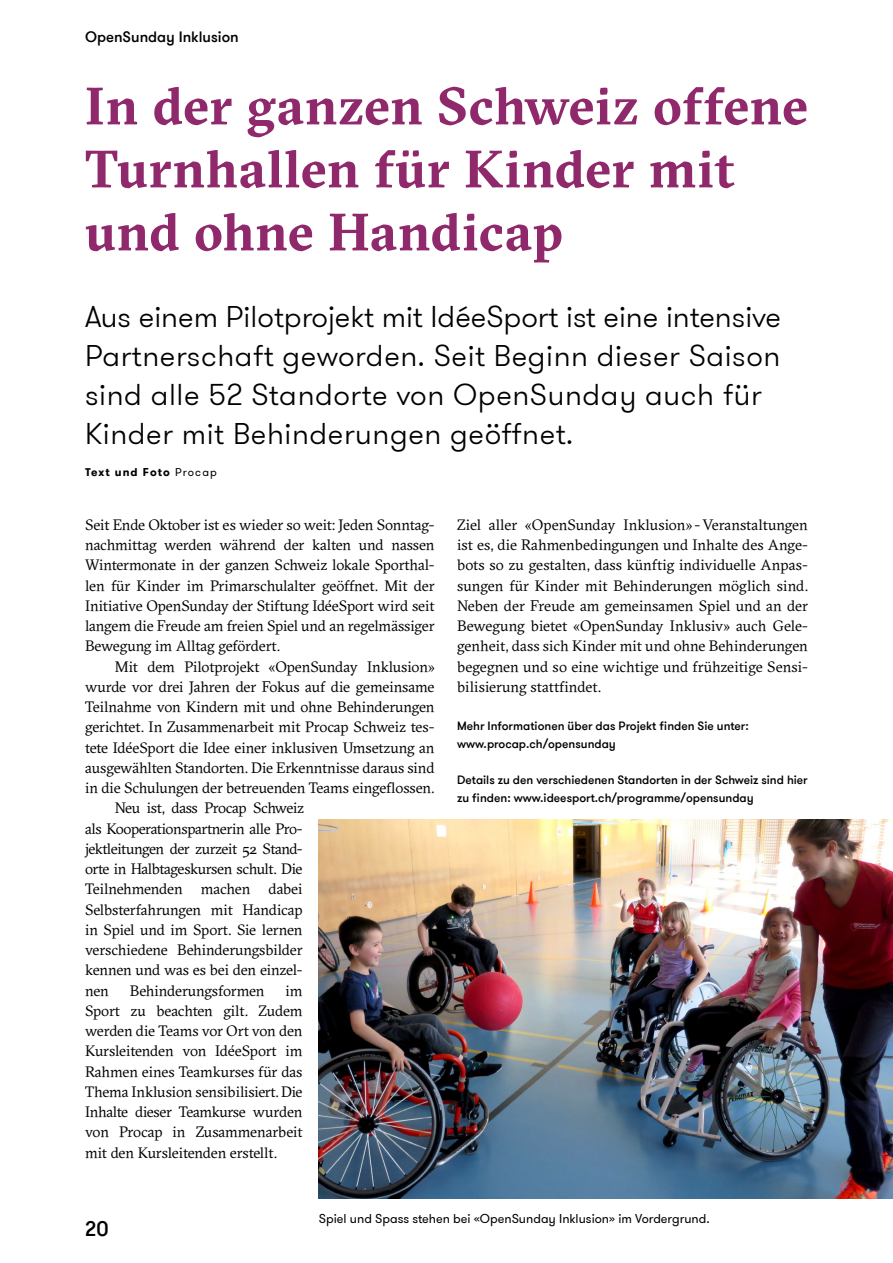
<style>
.page{position:relative;width:893px;height:1263px;background:#fff}
.page>*{position:absolute;margin:0;border:0;box-sizing:border-box;transform-origin:0 0}
.Titel_30-30_de{font:700 52.5px/63px "GT Sectra";letter-spacing:.01em;color:#90296c}
.t1{font:300 30px/39px "GT Walsheim Pro";letter-spacing:.02em;color:#000}
.t2{font:500 21px "GT Walsheim Pro";color:#000}
.Grundschrift_1_Block{font:15px/20.2px "GT Sectra";letter-spacing:-.01em;color:#000;text-align:justify}
.Rubrik_rechts_de{font:500 15px "GT Walsheim Pro";color:#000}
.Bildlegende_de{font:12.75px "GT Walsheim Pro";color:#000}
.Fusstext_Walsheim_Me{font:500 12px/18px "GT Walsheim Pro";color:#000}
.t3{font:700 11.25px "GT Walsheim Pro";letter-spacing:.095em;color:#000}
.s1{font-weight:400}
</style>
<div class="page">
<img style="left:319px;top:820px;width:574px;height:378px">
<p class="Rubrik_rechts_de" style="left:85px;top:27px;width:155px">OpenSunday Inklusion</p>
<p class="Titel_30-30_de" style="left:85px;top:74px;width:724px">In der ganzen Schweiz offene<br>Turnhallen für Kinder mit und ohne Handicap</p>
<p class="t1" style="left:85px;top:298px;width:698px">Aus einem Pilotprojekt mit IdéeSport ist eine intensive Partnerschaft geworden. Seit Beginn dieser Saison sind alle 52 Standorte von OpenSunday auch für Kinder mit Behinderungen geöffnet.</p>
<p class="t3" style="left:85px;top:464px;width:133px">Text und Foto <span class="s1">Procap</span></p>
<p class="Grundschrift_1_Block" style="left:85px;top:514px;width:351px">Seit Ende Oktober ist es wieder so weit: Jeden Sonntag&shy;nachmittag werden während der kalten und nassen Wintermonate in der ganzen Schweiz lokale Sporthal&shy;len für Kinder im Primarschulalter geöffnet. Mit der Initiative OpenSunday der Stiftung IdéeSport wird seit langem die Freude am freien Spiel und an regelmässiger Bewegung im Alltag gefördert.</p>
<p class="Grundschrift_1_Block" style="left:85px;top:656px;width:351px;text-indent:30px">Mit dem Pilotprojekt «OpenSunday Inklusion» wurde vor drei Jahren der Fokus auf die gemeinsame Teilnahme von Kindern mit und ohne Behinderungen gerichtet. In Zusammenarbeit mit Procap Schweiz tes&shy;tete IdéeSport die Idee einer inklusiven Umsetzung an ausgewählten Standorten. Die Erkenntnisse daraus sind in die Schulungen der betreuenden Teams eingeflossen.</p>
<p class="Grundschrift_1_Block" style="left:85px;top:798px;width:221px;text-indent:30px">Neu ist, dass Procap Schweiz als Kooperationspartnerin alle Pro&shy;jektleitungen der zurzeit 52 Stand&shy;orte in Halbtageskursen schult. Die Teilnehmenden machen dabei Selbsterfahrungen mit Handicap in Spiel und im Sport. Sie lernen verschiedene Behinderungsbilder kennen und was es bei den einzel&shy;nen</p>
<p class="Grundschrift_1_Block" style="left:130px;top:980px;width:136px">Behinderungsformen</p>
<p class="Grundschrift_1_Block" style="left:85px;top:980px;width:219px;text-indent:200px">im Sport zu beachten gilt. Zudem werden die Teams vor Ort von den Kursleitenden von IdéeSport im Rahmen eines Teamkurses für das Thema Inklusion sensibilisiert. Die Inhalte dieser Teamkurse wurden von Procap in Zusammenarbeit mit den Kursleitenden erstellt.</p>
<p class="Grundschrift_1_Block" style="left:457px;top:514px;width:352px">Ziel aller «OpenSunday Inklusion» -Veranstaltungen ist es, die Rahmenbedingungen und Inhalte des Ange&shy;bots so zu gestalten, dass künftig individuelle Anpas&shy;sungen für Kinder mit Behinderungen möglich sind.<br>Neben der Freude am gemeinsamen Spiel und an der Bewegung bietet «OpenSunday Inklusiv» auch Gele&shy;genheit, dass sich Kinder mit und ohne Behinderungen begegnen und so eine wichtige und frühzeitige Sensi&shy;bilisierung stattfindet.</p>
<p class="Fusstext_Walsheim_Me" style="left:457px;top:717px;width:293px">Mehr Informationen über das Projekt finden Sie unter:</p>
<p class="Fusstext_Walsheim_Me" style="left:457px;top:735px;width:160px">www.procap.ch/opensunday</p>
<p class="Fusstext_Walsheim_Me" style="left:457px;top:771px;width:352px">Details zu den verschiedenen Standorten in der Schweiz sind hier zu finden: www.ideesport.ch/programme/opensunday</p>
<h3 class="t2" style="left:85px;top:1216px;width:25px">20</h3>
<p class="Bildlegende_de" style="left:319px;top:1210px;width:392px">Spiel und Spass stehen bei «OpenSunday Inklusion» im Vordergrund.</p>
</div>
